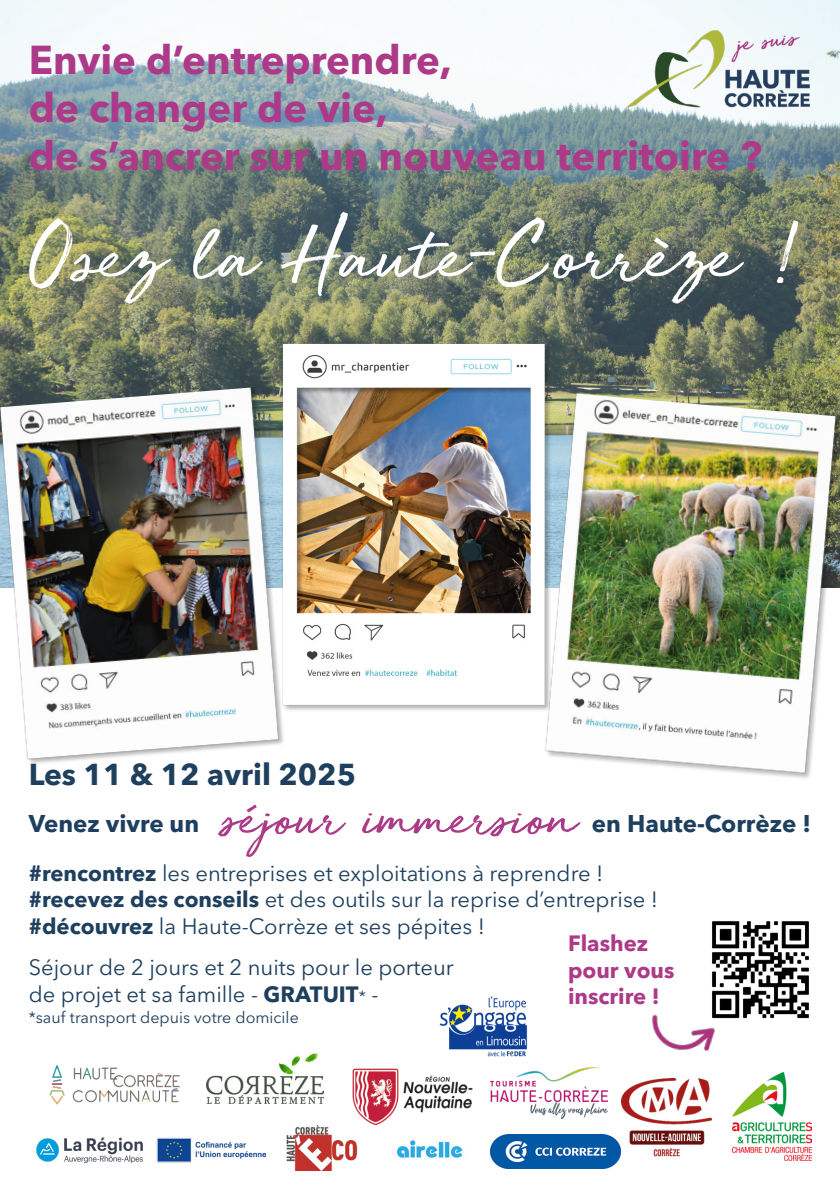
<style>
.page{position:relative;width:840px;height:1191px;background:#fff}
.page>*{position:absolute;margin:0;border:0;box-sizing:border-box;transform-origin:0 0}
.t1{font:86px "Golden Plains";color:#fff}
.t2{font:60px "Golden Plains";color:#ab3a87}
.t3{font:700 40px "Avenir Next Cyr";color:#ac3a89}
.t4{font:700 30px "Avenir Next Cyr";color:#1e3f5e}
.t5{font:700 24px "Avenir Next Cyr";color:#1e3f5e}
.t6{font:22px "Avenir Next Cyr";color:#1e3f5e}
.t7{font:700 22px/26.4px "Avenir Next Cyr";color:#ac3a88}
.t8{font:16px "Avenir Next Cyr";color:#1e3f5e}
.s1{font-weight:700}
.s2{font-size:16px}
</style>
<div class="page">
<img style="left:0;top:0;width:839px;height:393px">
<img style="left:0;top:387px;width:284px;height:377px">
<img style="left:280px;top:342px;width:272px;height:371px">
<img style="left:541px;top:393px;width:298px;height:386px">
<img style="left:712px;top:921px;width:97px;height:98px">
<img style="left:652px;top:991px;width:73px;height:60px">
<img style="left:621px;top:18px;width:197px;height:108px">
<img style="left:621px;top:1078px;width:90px;height:79px">
<img style="left:49px;top:1065px;width:131px;height:40px">
<img style="left:732px;top:1072px;width:79px;height:88px">
<img style="left:206px;top:1053px;width:117px;height:50px">
<img style="left:397px;top:1140px;width:66px;height:18px">
<img style="left:490px;top:1134px;width:130px;height:34px">
<img style="left:286px;top:1125px;width:72px;height:45px">
<img style="left:490px;top:1067px;width:117px;height:51px">
<img style="left:347px;top:1068px;width:126px;height:60px">
<img style="left:439px;top:996px;width:89px;height:61px">
<img style="left:37px;top:1137px;width:228px;height:25px">
<p class="t3" style="left:29px;top:36px;width:424px">Envie d’entreprendre,</p>
<p class="t3" style="left:29px;top:84px;width:360px">de changer de vie,</p>
<p class="t3" style="left:29px;top:132px;width:734px">de s’ancrer sur un nouveau territoire ?</p>
<p class="t1" style="left:27px;top:196px;width:766px">Osez la Haute-Corrèze !</p>
<p class="t4" style="left:29px;top:756px;width:328px">Les 11 &amp; 12 avril 2025</p>
<p class="t5" style="left:29px;top:809px;width:172px">Venez vivre un</p>
<p class="t2" style="left:220px;top:777px;width:358px">séjour immersion</p>
<p class="t5" style="left:591px;top:809px;width:220px">en Haute-Corrèze !</p>
<p class="t6" style="left:29px;top:860px;width:576px"><span class="s1">#rencontrez</span> les entreprises et exploitations à reprendre !</p>
<p class="t6" style="left:29px;top:886px;width:630px"><span class="s1">#recevez des conseils</span> et des outils sur la reprise d’entreprise !</p>
<p class="t6" style="left:29px;top:913px;width:457px"><span class="s1">#découvrez</span> la Haute-Corrèze et ses pépites !</p>
<p class="t7" style="left:567px;top:930px;width:108px">Flashez pour vous inscrire !</p>
<p class="t6" style="left:29px;top:954px;width:426px">Séjour de 2 jours et 2 nuits pour le porteur</p>
<p class="t6" style="left:29px;top:980px;width:351px">de projet et sa famille - <span class="s1">GRATUIT</span><span class="s2">*</span> -</p>
<p class="t8" style="left:29px;top:1008px;width:271px">*sauf transport depuis votre domicile</p>
</div>
